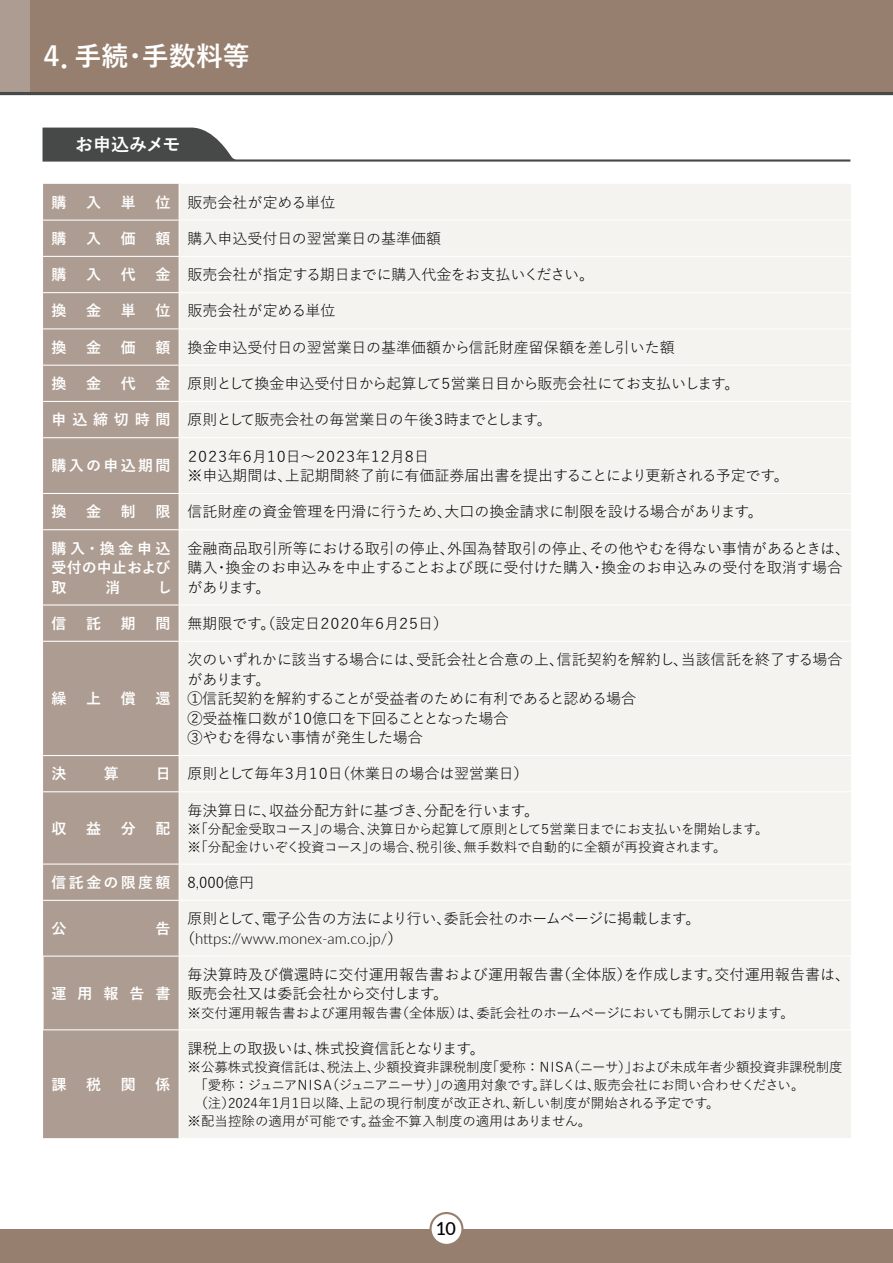
<style>
.page{position:relative;width:893px;height:1263px;background:#fff}
.page>*{position:absolute;margin:0;border:0;box-sizing:border-box;transform-origin:0 0}
.t1{font:700 27px "Yu Go";color:#fff}
.t2{font:700 18px "Yu Go";color:#fff}
.t3{font:500 18px "Lato";color:#000}
.t4{font:15px/19.5px "Yu Go Pr 6 N";letter-spacing:-.005em;color:#000}
.t5{font:700 15px/19.5px "Yu Go";letter-spacing:.16em;color:#fff;text-align:justify}
.t6{font:15px "Yu Go Pr 6 N";letter-spacing:-.035em;color:#000}
.t7{font:15px/19.5px "Yu Go Pr 6 N";letter-spacing:-.07em;color:#000}
.t8{font:15px "Yu Go Pr 6 N";letter-spacing:-.03em;color:#000}
.t9{font:300 15px "Lato";color:#000}
.t10{font:15px "Yu Go Pr 6 N";letter-spacing:-.18em;color:#000}
.t11{font:13.5px/18px "Yu Go Pr 6 N";letter-spacing:-.015em;color:#000}
.t12{font:13.5px "Yu Go Pr 6 N";letter-spacing:-.055em;color:#000}
.s1{font-family:"Yu Go";font-weight:700;color:#fff}
.s2{font-family:"Yu Go Pr 6 N";font-weight:400;color:#000}
.s3{font-family:"Lato";font-weight:300;color:#000}
.s4{font-family:"Yu Go Pr 6 N";font-weight:400}
</style>
<div class="page">
<div style="left:0;top:0;width:893px;height:94px;background:#977f6f"></div>
<div style="left:0;top:0;width:30px;height:94px;background:#ad9c91"></div>
<div style="left:0;top:1229px;width:893px;height:34px;background:#977f6f"></div>
<div style="left:431px;top:1213px;width:31px;height:32px;background:#fff;border-radius:50%"></div>
<div style="left:429px;top:1212px;width:34px;height:34px;border:2px solid #977f6f;border-radius:50%"></div>
<div style="left:43px;top:184px;width:136px;height:954px;background:#ad9c91"></div>
<div style="left:180px;top:184px;width:671px;height:954px;background:#f5f3f0"></div>
<hr style="left:43px;top:220px;width:136px;height:1px;background:#fff">
<hr style="left:179px;top:220px;width:672px;height:1px;background:#fff">
<hr style="left:43px;top:256px;width:136px;height:1px;background:#fff">
<hr style="left:179px;top:256px;width:672px;height:1px;background:#fff">
<hr style="left:43px;top:292px;width:136px;height:1px;background:#fff">
<hr style="left:179px;top:292px;width:672px;height:1px;background:#fff">
<hr style="left:43px;top:328px;width:136px;height:1px;background:#fff">
<hr style="left:179px;top:328px;width:672px;height:1px;background:#fff">
<hr style="left:43px;top:365px;width:136px;height:1px;background:#fff">
<hr style="left:179px;top:365px;width:672px;height:1px;background:#fff">
<hr style="left:43px;top:401px;width:136px;height:1px;background:#fff">
<hr style="left:179px;top:401px;width:672px;height:1px;background:#fff">
<hr style="left:43px;top:437px;width:136px;height:1px;background:#fff">
<hr style="left:179px;top:437px;width:672px;height:1px;background:#fff">
<hr style="left:43px;top:493px;width:136px;height:1px;background:#fff">
<hr style="left:179px;top:493px;width:672px;height:1px;background:#fff">
<hr style="left:43px;top:529px;width:136px;height:1px;background:#fff">
<hr style="left:179px;top:529px;width:672px;height:1px;background:#fff">
<hr style="left:43px;top:604px;width:136px;height:1px;background:#fff">
<hr style="left:179px;top:604px;width:672px;height:1px;background:#fff">
<hr style="left:43px;top:641px;width:136px;height:1px;background:#fff">
<hr style="left:179px;top:641px;width:672px;height:1px;background:#fff">
<hr style="left:43px;top:755px;width:136px;height:1px;background:#fff">
<hr style="left:179px;top:755px;width:672px;height:1px;background:#fff">
<hr style="left:43px;top:791px;width:136px;height:1px;background:#fff">
<hr style="left:179px;top:791px;width:672px;height:1px;background:#fff">
<hr style="left:43px;top:863px;width:136px;height:1px;background:#fff">
<hr style="left:179px;top:863px;width:672px;height:1px;background:#fff">
<hr style="left:43px;top:900px;width:136px;height:1px;background:#fff">
<hr style="left:179px;top:900px;width:672px;height:1px;background:#fff">
<hr style="left:43px;top:957px;width:1px;height:72px;background:#fff">
<hr style="left:850px;top:957px;width:1px;height:72px;background:#fff">
<hr style="left:43px;top:955px;width:136px;height:2px;background:#fff">
<hr style="left:179px;top:955px;width:672px;height:2px;background:#fff">
<hr style="left:43px;top:1029px;width:136px;height:1px;background:#fff">
<hr style="left:179px;top:1029px;width:672px;height:1px;background:#fff">
<svg style="left:43px;top:128px;width:807px;height:34px"></svg>
<hr style="left:0;top:92px;width:893px;height:3px;background:#474848">
<h1 class="t1" style="left:39px;top:41px;width:213px">４．手続・手数料等</h1>
<p class="t2" style="left:75px;top:135px;width:107px">お申込みメモ</p>
<p class="t5" style="left:52px;top:193px;width:16px">購</p>
<p class="t5" style="left:86px;top:193px;width:16px">入</p>
<p class="t5" style="left:121px;top:193px;width:16px">単</p>
<p class="t4" style="left:156px;top:190px;width:181px"><span class="s1">位</span> 販売会社が定める単位</p>
<p class="t5" style="left:52px;top:229px;width:16px">購</p>
<p class="t5" style="left:86px;top:229px;width:16px">入</p>
<p class="t5" style="left:121px;top:229px;width:16px">価</p>
<p class="t4" style="left:156px;top:227px;width:287px"><span class="s1">額</span> 購入申込受付日の翌営業日の基準価額</p>
<p class="t5" style="left:52px;top:265px;width:16px">購</p>
<p class="t5" style="left:86px;top:265px;width:16px">入</p>
<p class="t5" style="left:121px;top:265px;width:16px">代</p>
<p class="t4" style="left:156px;top:263px;width:440px"><span class="s1">金</span> 販売会社が指定する期日までに購入代金をお支払いください。</p>
<p class="t5" style="left:52px;top:301px;width:16px">換</p>
<p class="t5" style="left:86px;top:301px;width:16px">金</p>
<p class="t5" style="left:121px;top:301px;width:16px">単</p>
<p class="t4" style="left:156px;top:299px;width:181px"><span class="s1">位</span> 販売会社が定める単位</p>
<p class="t5" style="left:52px;top:338px;width:16px">換</p>
<p class="t5" style="left:86px;top:338px;width:16px">金</p>
<p class="t5" style="left:121px;top:338px;width:16px">価</p>
<p class="t4" style="left:156px;top:336px;width:521px"><span class="s1">額</span> 換金申込受付日の翌営業日の基準価額から信託財産留保額を差し引いた額</p>
<p class="t5" style="left:52px;top:374px;width:16px">換</p>
<p class="t5" style="left:86px;top:374px;width:16px">金</p>
<p class="t5" style="left:121px;top:374px;width:16px">代</p>
<p class="t8" style="left:156px;top:370px;width:585px"><span class="s1">金</span> 原則として換金申込受付日から起算して５営業日目から販売会社にてお支払いします。</p>
<p class="t6" style="left:52px;top:406px;width:502px"><span class="s1">申込締切時間</span> 原則として販売会社の毎営業日の午後３時までとします。</p>
<p class="t5" style="left:52px;top:456px;width:121px">購入の申込期間</p>
<p class="t7" style="left:185px;top:444px;width:605px">２０２３年６月１０日～２０２３年１２月８日<br>※申込期間は、上記期間終了前に有価証券届出書を提出することにより更新される予定です。</p>
<p class="t5" style="left:52px;top:502px;width:16px">換</p>
<p class="t5" style="left:86px;top:502px;width:16px">金</p>
<p class="t5" style="left:121px;top:502px;width:16px">制</p>
<p class="t4" style="left:156px;top:500px;width:609px"><span class="s1">限</span> 信託財産の資金管理を円滑に行うため、大口の換金請求に制限を設ける場合があります。</p>
<p class="t5" style="left:52px;top:539px;width:121px">購入・換金申込受付の中止および取</p>
<p class="t4" style="left:188px;top:536px;width:664px">金融商品取引所等における取引の停止、外国為替取引の停止、その他やむを得ない事情があるときは、購入・換金のお申込みを中止することおよび既に受付けた購入・換金のお申込みの受付を取消す場合があります。</p>
<p class="t5" style="left:105px;top:578px;width:16px">消</p>
<p class="t5" style="left:157px;top:578px;width:16px">し</p>
<p class="t5" style="left:52px;top:614px;width:16px">信</p>
<p class="t5" style="left:86px;top:614px;width:16px">託</p>
<p class="t5" style="left:121px;top:614px;width:16px">期</p>
<p class="t10" style="left:156px;top:609px;width:294px"><span class="s1">間</span> 無期限です。（設定日２０２０年６月２５日）</p>
<p class="t5" style="left:52px;top:689px;width:16px">繰</p>
<p class="t5" style="left:86px;top:689px;width:16px">上</p>
<p class="t5" style="left:121px;top:689px;width:16px">償</p>
<p class="t5" style="left:156px;top:689px;width:16px">還</p>
<p class="t4" style="left:188px;top:648px;width:656px">次のいずれかに該当する場合には、受託会社と合意の上、信託契約を解約し、当該信託を終了する場合があります。<br>①信託契約を解約することが受益者のために有利であると認める場合<br>②受益権口数が１０億口を下回ることとなった場合<br>③やむを得ない事情が発生した場合</p>
<p class="t5" style="left:52px;top:764px;width:16px">決</p>
<p class="t5" style="left:104px;top:764px;width:16px">算</p>
<p class="t4" style="left:156px;top:762px;width:374px"><span class="s1">日</span> 原則として毎年３月１０日（休業日の場合は翌営業日）</p>
<p class="t4" style="left:188px;top:798px;width:353px">毎決算日に、収益分配方針に基づき、分配を行います。</p>
<p class="t11" style="left:188px;top:818px;width:583px">※「分配金受取コース」の場合、決算日から起算して原則として５営業日までにお支払いを開始します。※「分配金けいぞく投資コース」の場合、税引後、無手数料で自動的に全額が再投資されます。</p>
<p class="t5" style="left:52px;top:873px;width:204px">信託金の限度額 <span class="s2">8</span><span class="s3">,</span><span class="s2">000億円</span></p>
<p class="t5" style="left:52px;top:919px;width:16px">公</p>
<p class="t5" style="left:156px;top:919px;width:16px">告</p>
<p class="t5" style="left:52px;top:819px;width:16px">収</p>
<p class="t5" style="left:86px;top:819px;width:16px">益</p>
<p class="t5" style="left:121px;top:819px;width:16px">分</p>
<p class="t5" style="left:156px;top:819px;width:16px">配</p>
<p class="t6" style="left:188px;top:905px;width:514px">原則として、電子公告の方法により行い、委託会社のホームページに掲載します。</p>
<p class="t9" style="left:180px;top:928px;width:224px"><span class="s4">（</span>https://www.monex-am.co.jp/<span class="s4">）</span></p>
<p class="t5" style="left:52px;top:984px;width:121px">運用報告書</p>
<p class="t5" style="left:52px;top:1075px;width:16px">課</p>
<p class="t5" style="left:86px;top:1075px;width:16px">税</p>
<p class="t5" style="left:121px;top:1075px;width:16px">関</p>
<p class="t5" style="left:156px;top:1075px;width:16px">係</p>
<p class="t4" style="left:188px;top:963px;width:664px">毎決算時及び償還時に交付運用報告書および運用報告書（全体版）を作成します。交付運用報告書は、販売会社又は委託会社から交付します。</p>
<p class="t11" style="left:188px;top:1002px;width:608px">※交付運用報告書および運用報告書（全体版）は、委託会社のホームページにおいても開示しております。</p>
<p class="t4" style="left:188px;top:1036px;width:299px">課税上の取扱いは、株式投資信託となります。</p>
<p class="t11" style="left:188px;top:1056px;width:656px">※公募株式投資信託は、税法上、少額投資非課税制度「愛称：ＮＩＳＡ（ニーサ）」および未成年者少額投資非課税制度</p>
<p class="t12" style="left:194px;top:1072px;width:612px">「愛称：ジュニアＮＩＳＡ（ジュニアニーサ）」の適用対象です。詳しくは、販売会社にお問い合わせください。</p>
<p class="t11" style="left:194px;top:1092px;width:527px">（注）2024年1月1日以降、上記の現行制度が改正され、新しい制度が開始される予定です。</p>
<p class="t11" style="left:188px;top:1110px;width:405px">※配当控除の適用が可能です。益金不算入制度の適用はありません。</p>
<p class="t3" style="left:436px;top:1216px;width:22px">10</p>
</div>
